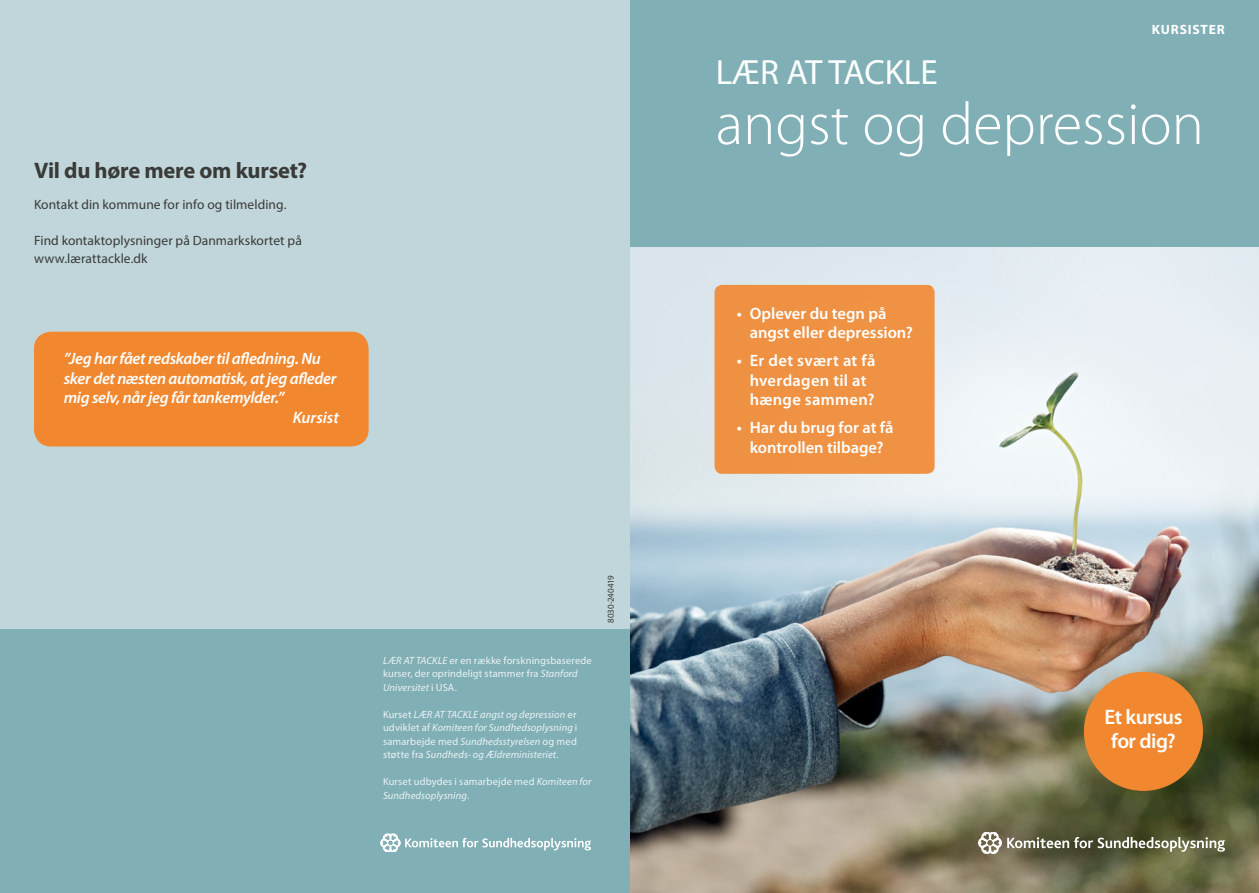
<style>
.page{position:relative;width:1259px;height:893px;background:#fff}
.page>*{position:absolute;margin:0;border:0;box-sizing:border-box;transform-origin:0 0}
.t1{font:300 60.3px "Myriad Pro";color:#fff}
.t2{font:35.1px "Myriad Pro";color:#fff}
.t3{font:700 22.5px "Myriad Pro";letter-spacing:-.01em;color:#3a3a39}
.t4{font:600 21px/24px "Myriad Pro";letter-spacing:-.025em;color:#fff;text-align:center}
.t5{font:italic 600 16.5px "Myriad Pro";letter-spacing:-.02em;color:#fff}
.t6{font:600 16.5px/19.5px "Myriad Pro";color:#fff}
.t7{font:600 16.5px/19.5px "Myriad Pro";letter-spacing:.02em;color:#fff}
.t8{font:13.5px/18px "Myriad Pro";letter-spacing:.005em;color:#3a3a39}
.t9{font:700 13.5px "Myriad Pro";letter-spacing:.06em;color:#fff}
.t10{font:10.5px/13.5px "Myriad Pro";letter-spacing:.015em;color:#ebf3f4}
.t11{font:italic 10.5px/13.5px "Myriad Pro";letter-spacing:.01em;color:#ebf3f4;text-align:justify}
.t12{font:9px "Myriad Pro";letter-spacing:-.015em;color:#3a3a39}
.s1{font-style:italic}
.s2{font-style:normal}
</style>
<div class="page">
<img style="left:629px;top:247px;width:630px;height:646px">
<div style="left:629px;top:0;width:630px;height:247px;background:#80afb6"></div>
<div style="left:714px;top:285px;width:220px;height:189px;background:#ef9243;border-radius:8px"></div>
<div style="left:1084px;top:672px;width:119px;height:119px;background:#f18830;border-radius:50%"></div>
<svg style="left:978px;top:832px;width:23px;height:21px"></svg>
<div style="left:986px;top:839px;width:8px;height:8px;border:1px solid #fff;border-radius:50%"></div>
<svg style="left:1007px;top:837px;width:218px;height:15px;background:#82836c"></svg>
<div style="left:0;top:0;width:629px;height:690px;background:#c0d6da"></div>
<div style="left:0;top:629px;width:629px;height:264px;background:#80afb6"></div>
<div style="left:34px;top:332px;width:335px;height:114px;background:#f18830;border-radius:17px"></div>
<svg style="left:381px;top:834px;width:210px;height:18px"></svg>
<h3 class="t3" style="left:34px;top:156px;width:275px">Vil du høre mere om kurset?</h3>
<p class="t8" style="left:34px;top:195px;width:254px">Kontakt din kommune for info og tilmelding.</p>
<p class="t8" style="left:34px;top:231px;width:269px">Find kontaktoplysninger på Danmarkskortet på www.lærattackle.dk</p>
<h3 class="t5" style="left:64px;top:348px;width:259px">”Jeg har fået redskaber til afledning. Nu</h3>
<h3 class="t5" style="left:64px;top:368px;width:274px">sker det næsten automatisk, at jeg afleder</h3>
<h3 class="t5" style="left:64px;top:387px;width:222px">mig selv, når jeg får tankemylder.”</h3>
<h3 class="t5" style="left:293px;top:407px;width:48px">Kursist</h3>
<p class="t10" style="left:383px;top:653px;width:210px"><span class="s1">LÆR AT TACKLE</span> er en række forskningsbaserede kurser, der oprindeligt stammer fra <span class="s1">Stanford<br>Universitet</span> i USA.</p>
<p class="t11" style="left:383px;top:707px;width:196px"><span class="s2">Kurset</span> LÆR AT TACKLE angst og depression <span class="s2">er udviklet af</span> Komiteen for Sundhedsoplysning <span class="s2">i samarbejde med</span> Sundhedsstyrelsen <span class="s2">og med støtte fra</span> Sundheds- og Ældreministeriet<span class="s2">.</span></p>
<p class="t10" style="left:383px;top:775px;width:210px">Kurset udbydes i samarbejde med <span class="s1">Komiteen for<br>Sundhedsoplysning</span>.</p>
<p class="t12" style="left:605px;top:623px;width:49px;rotate:-90deg">8030-240419</p>
<p class="t9" style="left:1151px;top:21px;width:75px">KURSISTER</p>
<h2 class="t2" style="left:715px;top:50px;width:223px">LÆR AT TACKLE</h2>
<h1 class="t1" style="left:715px;top:91px;width:490px">angst og depression</h1>
<h3 class="t6" style="left:750px;top:303px;width:164px;text-indent:-13px">• Oplever du tegn på angst eller depression?</h3>
<h3 class="t7" style="left:750px;top:350px;width:127px;text-indent:-13px">• Er det svært at få hverdagen til at hænge sammen?</h3>
<h3 class="t6" style="left:737px;top:417px;width:158px;text-align:center">• Har du brug for at få kontrollen tilbage?</h3>
<h3 class="t4" style="left:1104px;top:704px;width:79px">Et kursus for dig?</h3>
</div>
